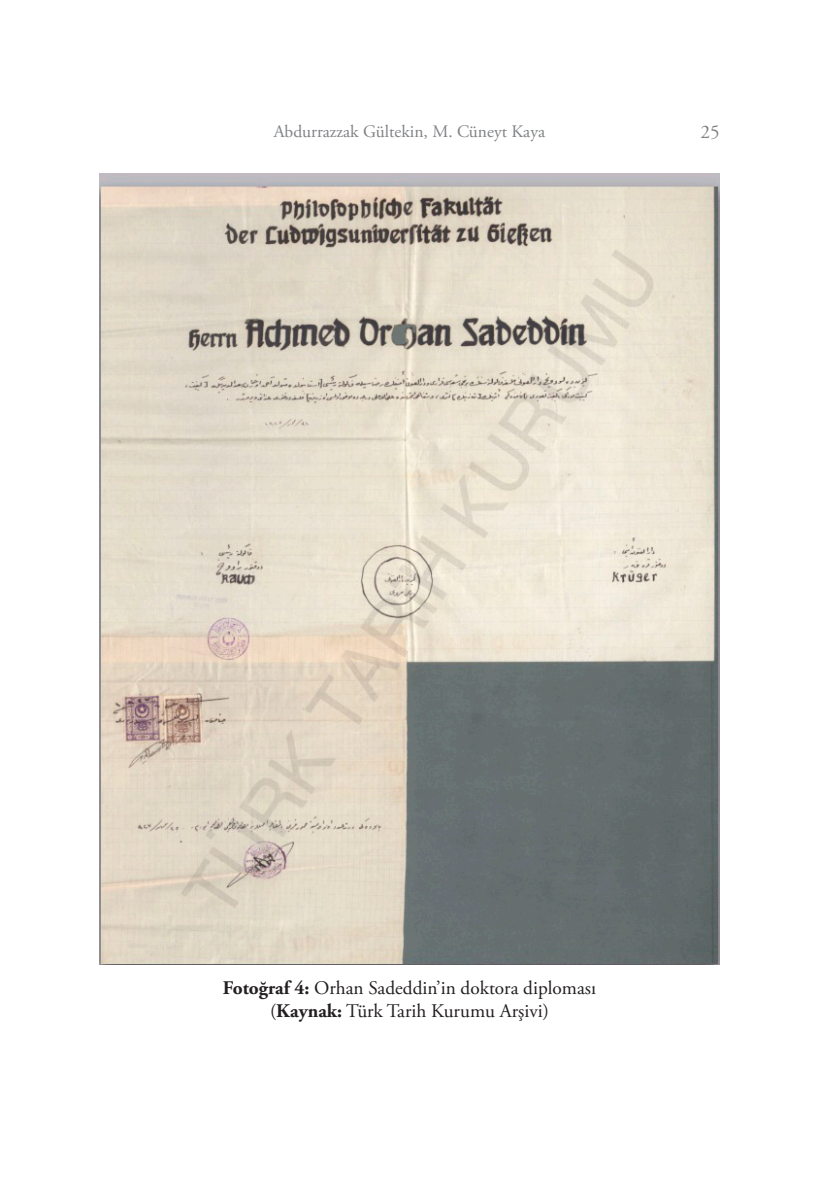
<style>
.page{position:relative;width:819px;height:1191px;background:#fff}
.page>*{position:absolute;margin:0;border:0;box-sizing:border-box;transform-origin:0 0}
.t1{font:19.25px/23.6px "Adobe Garamond Pro";color:#231f20;text-align:center}
.t2{font:19.25px "Adobe Garamond Pro";color:#808285}
.t3{font:17.5px "Adobe Garamond Pro";color:#808285}
.s1{font-weight:700}
</style>
<div class="page">
<img style="left:99px;top:174px;width:620px;height:791px">
<p class="t3" style="left:274px;top:121px;width:273px">Abdurrazzak Gültekin, M. Cüneyt Kaya</p>
<p class="t2" style="left:700px;top:120px;width:21px">25</p>
<p class="t1" style="left:223px;top:976px;width:374px"><span class="s1">Fotoğraf 4:</span> Orhan Sadeddin’in doktora diploması (<span class="s1">Kaynak:</span> Türk Tarih Kurumu Arşivi)</p>
</div>
